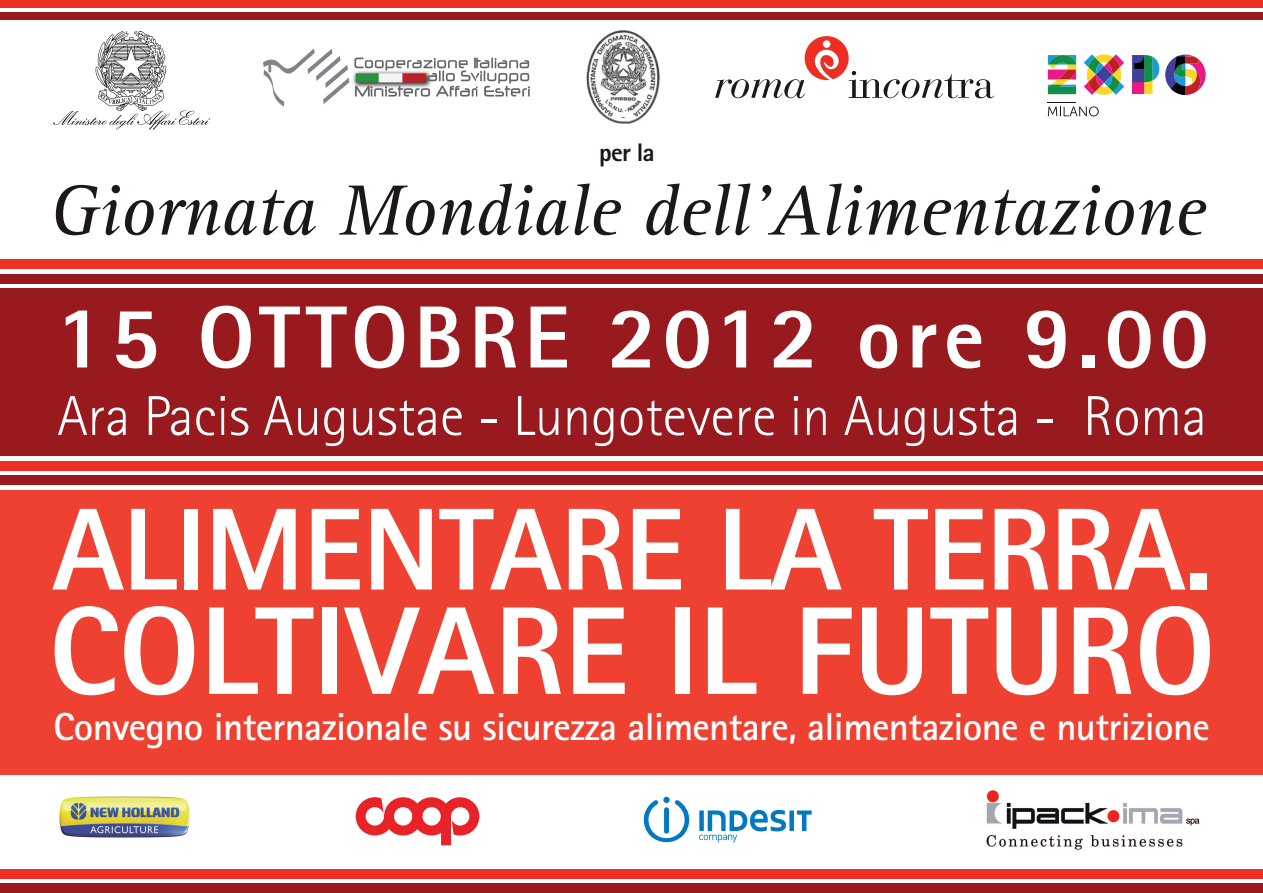
<style>
.page{position:relative;width:1263px;height:893px;background:#fff}
.page>*{position:absolute;margin:0;border:0;box-sizing:border-box;transform-origin:0 0}
.t1{font:800 88.2px "Rotis Sans Serif";letter-spacing:.065em;color:#fff}
.t2{font:italic 73.5px "Rotis Serif";letter-spacing:-.005em;color:#1b171b}
.t3{font:300 56.1px "Rotis Sans Serif";color:#fff}
.t4{font:700 39px "Rotis Sans Serif";letter-spacing:-.015em;color:#fff}
.t5{font:800 25.35px "Rotis Sans Serif";color:#1b171b}
</style>
<div class="page">
<img style="left:59px;top:796px;width:131px;height:42px">
<svg style="left:356px;top:797px;width:123px;height:48px"></svg>
<div style="left:789px;top:810px;width:5px;height:21px;background:#0079c2"></div>
<svg style="left:797px;top:810px;width:15px;height:21px"></svg>
<svg style="left:644px;top:797px;width:45px;height:45px"></svg>
<svg style="left:699px;top:810px;width:87px;height:32px"></svg>
<img style="left:986px;top:790px;width:214px;height:60px">
<div style="left:0;top:869px;width:1263px;height:9px;background:#ec3124"></div>
<div style="left:0;top:884px;width:1263px;height:9px;background:#991a1e"></div>
<div style="left:0;top:461px;width:1263px;height:9px;background:#ec3124"></div>
<div style="left:0;top:476px;width:1263px;height:9px;background:#991a1e"></div>
<div style="left:0;top:259px;width:1263px;height:10px;background:#ec3124"></div>
<div style="left:0;top:274px;width:1263px;height:9px;background:#991a1e"></div>
<div style="left:0;top:0;width:1263px;height:8px;background:#ec3124"></div>
<div style="left:0;top:12px;width:1263px;height:8px;background:#991a1e"></div>
<div style="left:0;top:490px;width:1263px;height:285px;background:#ee4131"></div>
<svg style="left:52px;top:509px;width:72px;height:80px"></svg>
<svg style="left:131px;top:509px;width:46px;height:80px"></svg>
<div style="left:184px;top:509px;width:13px;height:80px;background:#fff"></div>
<svg style="left:213px;top:509px;width:83px;height:80px"></svg>
<svg style="left:312px;top:509px;width:48px;height:80px"></svg>
<svg style="left:371px;top:509px;width:61px;height:80px"></svg>
<svg style="left:439px;top:509px;width:123px;height:80px"></svg>
<svg style="left:569px;top:509px;width:53px;height:80px"></svg>
<svg style="left:633px;top:509px;width:48px;height:80px"></svg>
<svg style="left:726px;top:509px;width:116px;height:80px"></svg>
<svg style="left:874px;top:509px;width:54px;height:80px"></svg>
<svg style="left:935px;top:509px;width:48px;height:80px"></svg>
<svg style="left:995px;top:509px;width:53px;height:80px"></svg>
<svg style="left:1058px;top:509px;width:127px;height:80px"></svg>
<div style="left:1190px;top:573px;width:16px;height:16px;background:#fff"></div>
<svg style="left:55px;top:606px;width:63px;height:89px"></svg>
<svg style="left:124px;top:606px;width:70px;height:89px"></svg>
<svg style="left:209px;top:607px;width:104px;height:87px"></svg>
<div style="left:322px;top:607px;width:15px;height:87px;background:#fff"></div>
<svg style="left:344px;top:607px;width:150px;height:87px"></svg>
<svg style="left:503px;top:607px;width:58px;height:87px"></svg>
<svg style="left:573px;top:607px;width:52px;height:87px"></svg>
<div style="left:675px;top:607px;width:14px;height:87px;background:#fff"></div>
<svg style="left:708px;top:607px;width:48px;height:87px"></svg>
<svg style="left:803px;top:607px;width:49px;height:87px"></svg>
<svg style="left:862px;top:607px;width:60px;height:88px"></svg>
<svg style="left:930px;top:607px;width:58px;height:87px"></svg>
<svg style="left:996px;top:607px;width:60px;height:88px"></svg>
<svg style="left:1074px;top:607px;width:57px;height:87px"></svg>
<svg style="left:1140px;top:606px;width:70px;height:89px"></svg>
<div style="left:0;top:288px;width:1263px;height:168px;background:#981a1e"></div>
<svg style="left:715px;top:36px;width:279px;height:62px"></svg>
<img style="left:263px;top:49px;width:267px;height:57px">
<img style="left:53px;top:31px;width:157px;height:98px">
<img style="left:586px;top:30px;width:74px;height:95px">
<svg style="left:1084px;top:54px;width:40px;height:41px"></svg>
<svg style="left:1165px;top:55px;width:40px;height:40px"></svg>
<svg style="left:1132px;top:55px;width:27px;height:39px"></svg>
<svg style="left:1048px;top:55px;width:28px;height:39px"></svg>
<svg style="left:1048px;top:102px;width:51px;height:14px"></svg>
<img style="left:586px;top:73px;width:40px;height:52px">
<p class="t5" style="left:599px;top:136px;width:57px">per la</p>
<h2 class="t2" style="left:49px;top:169px;width:1158px">Giornata Mondiale dell'Alimentazione</h2>
<h1 class="t1" style="left:56px;top:281px;width:1155px">15 OTTOBRE 2012 ore 9.00</h1>
<h3 class="t3" style="left:57px;top:384px;width:1151px">Ara Pacis Augustae - Lungotevere in Augusta - Roma</h3>
<p class="t4" style="left:54px;top:702px;width:1158px">Convegno internazionale su sicurezza alimentare, alimentazione e nutrizione</p>
</div>
